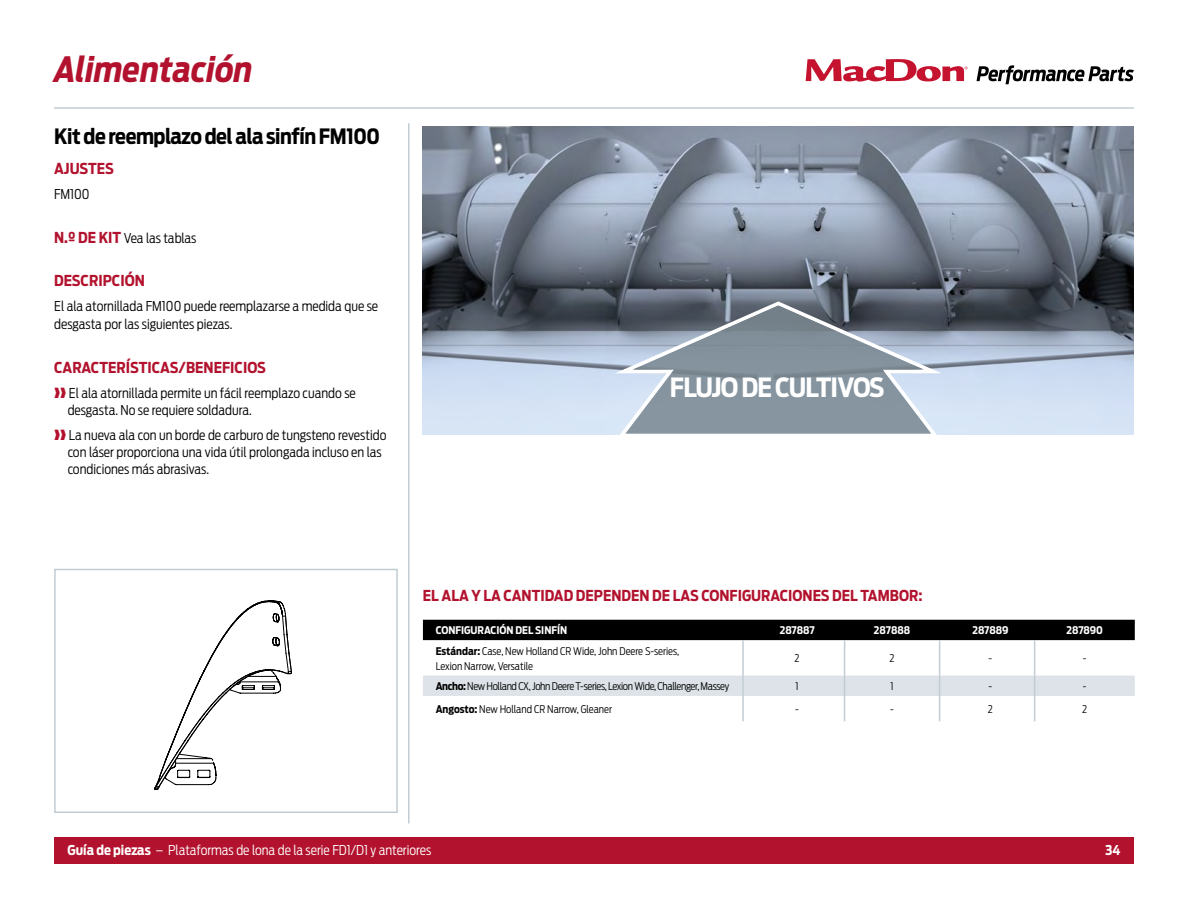
<style>
.page{position:relative;width:1188px;height:918px;background:#fff}
.page>*{position:absolute;margin:0;border:0;box-sizing:border-box;transform-origin:0 0}
.t1{font:italic 700 34.5px "Antenna Cond";color:#b2122d}
.t2{font:700 26.25px "Antenna Cond";letter-spacing:-.035em;color:#fff}
.t3{font:700 21px "Antenna Cond";letter-spacing:-.02em;color:#000}
.t4{font:700 15px "Antenna Cond";color:#b2122d}
.t5{font:300 13.5px/17.2px "Antenna Cond";color:#000}
.t6{font:300 13.5px "Antenna Cond";color:#fff}
.t7{font:700 13.5px "Antenna Cond";color:#fff}
.t8{font:300 10.5px/15px "Antenna Cond";letter-spacing:-.01em;color:#000}
.t9{font:300 10.5px "Antenna Cond";letter-spacing:-.03em;color:#000}
.t10{font:700 10.5px "Antenna Cond";color:#fff}
.s1{font-weight:700;font-size:15px;color:#b2122d}
.s2{color:#b2122d}
.s3{font-weight:700}
</style>
<div class="page">
<div style="left:54px;top:837px;width:1080px;height:27px;background:#b2122d"></div>
<svg style="left:806px;top:59px;width:162px;height:23px"></svg>
<svg style="left:977px;top:65px;width:157px;height:19px"></svg>
<hr style="left:54px;top:107px;width:1080px;height:2px;background:#c2cdd3">
<hr style="left:408px;top:123px;width:2px;height:700px;background:#c2cdd3">
<div style="left:423px;top:620px;width:712px;height:20px;background:#000"></div>
<hr style="left:742px;top:640px;width:2px;height:36px;background:#c2cdd3">
<hr style="left:844px;top:640px;width:1px;height:36px;background:#c2cdd3">
<hr style="left:939px;top:640px;width:1px;height:36px;background:#c2cdd3">
<hr style="left:1034px;top:640px;width:1px;height:36px;background:#c2cdd3">
<svg style="left:423px;top:676px;width:712px;height:45px"></svg>
<svg style="left:154px;top:600px;width:138px;height:190px"></svg>
<div style="left:54px;top:569px;width:344px;height:244px;border:2px solid #c2cdd3"></div>
<img style="left:423px;top:127px;width:711px;height:308px">
<svg style="left:606px;top:299px;width:344px;height:136px;background:#97a1b1"></svg>
<svg style="left:625px;top:306px;width:306px;height:128px;background:#8895a0"></svg>
<h1 class="t1" style="left:54px;top:48px;width:200px">Alimentación</h1>
<h3 class="t3" style="left:54px;top:123px;width:327px">Kit de reemplazo del ala sinfín FM100</h3>
<p class="t4" style="left:54px;top:160px;width:61px">AJUSTES</p>
<p class="t5" style="left:54px;top:185px;width:37px">FM100</p>
<p class="t5" style="left:54px;top:229px;width:144px"><span class="s1">N.º DE KIT</span> Vea las tablas</p>
<p class="t4" style="left:54px;top:272px;width:92px">DESCRIPCIÓN</p>
<p class="t5" style="left:54px;top:297px;width:326px;line-height:18px">El ala atornillada FM100 puede reemplazarse a medida que se desgasta por las siguientes piezas.</p>
<p class="t4" style="left:54px;top:358px;width:213px">CARACTERÍSTICAS/BENEFICIOS</p>
<p class="t5" style="left:68px;top:384px;width:290px;text-indent:-14px"><span class="s2">❱❱</span> El ala atornillada permite un fácil reemplazo cuando se desgasta. No se requiere soldadura.</p>
<p class="t5" style="left:68px;top:426px;width:320px;text-indent:-14px"><span class="s2">❱❱</span> La nueva ala con un borde de carburo de tungsteno revestido con láser proporciona una vida útil prolongada incluso en las condiciones más abrasivas.</p>
<h2 class="t2" style="left:670px;top:371px;width:216px">FLUJO DE CULTIVOS</h2>
<p class="t4" style="left:423px;top:586px;width:501px">EL ALA Y LA CANTIDAD DEPENDEN DE LAS CONFIGURACIONES DEL TAMBOR:</p>
<p class="t10" style="left:436px;top:624px;width:133px">CONFIGURACIÓN DEL SINFÍN</p>
<p class="t10" style="left:780px;top:624px;width:36px">287887</p>
<p class="t10" style="left:874px;top:624px;width:38px">287888</p>
<p class="t10" style="left:972px;top:624px;width:38px">287889</p>
<p class="t10" style="left:1066px;top:624px;width:38px">287890</p>
<p class="t8" style="left:436px;top:643px;width:245px"><span class="s3">Estándar:</span> Case, New Holland CR Wide, John Deere S-series,<br>Lexion Narrow, Versatile</p>
<p class="t8" style="left:795px;top:651px;width:7px">2</p>
<p class="t8" style="left:890px;top:651px;width:7px">2</p>
<p class="t8" style="left:989px;top:651px;width:5px">-</p>
<p class="t8" style="left:1083px;top:651px;width:5px">-</p>
<p class="t9" style="left:436px;top:680px;width:295px"><span class="s3">Ancho:</span> New Holland CX, John Deere T-series, Lexion Wide, Challenger, Massey</p>
<p class="t8" style="left:796px;top:679px;width:5px">1</p>
<p class="t8" style="left:891px;top:679px;width:5px">1</p>
<p class="t8" style="left:989px;top:679px;width:5px">-</p>
<p class="t8" style="left:1083px;top:679px;width:5px">-</p>
<p class="t8" style="left:436px;top:701px;width:178px"><span class="s3">Angosto:</span> New Holland CR Narrow, Gleaner</p>
<p class="t8" style="left:795px;top:701px;width:5px">-</p>
<p class="t8" style="left:890px;top:701px;width:5px">-</p>
<p class="t8" style="left:988px;top:701px;width:7px">2</p>
<p class="t8" style="left:1082px;top:701px;width:7px">2</p>
<p class="t6" style="left:68px;top:842px;width:365px"><span class="s3">Guía de piezas</span> – Plataformas de lona de la serie FD1/D1 y anteriores</p>
<p class="t7" style="left:1105px;top:842px;width:17px">34</p>
</div>
